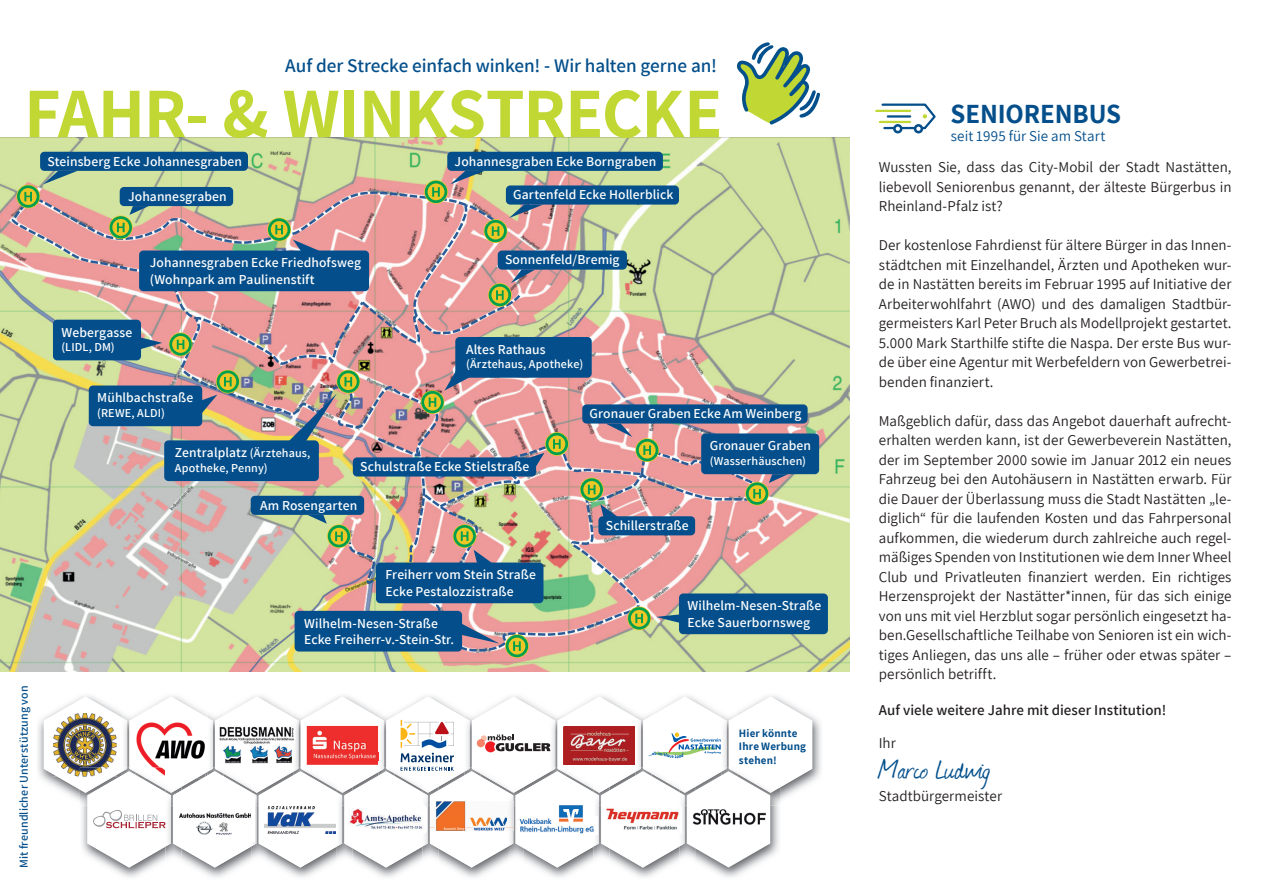
<style>
.page{position:relative;width:1263px;height:893px;background:#fff}
.page>*{position:absolute;margin:0;border:0;box-sizing:border-box;transform-origin:0 0}
.t1{font:700 70.95px "Assistant";letter-spacing:-.015em;color:#c1d733}
.t2{font:31.5px "Journal";color:#04508c}
.t3{font:700 27px "Assistant";letter-spacing:-.005em;color:#044f8b}
.t4{font:600 19.2px "Assistant";letter-spacing:-.005em;color:#044f8b}
.t5{font:15px/19.5px "Assistant";letter-spacing:.005em;color:#231f20;text-align:justify}
.t6{font:600 15px "Assistant";color:#231f20}
.t7{font:15px "Assistant";letter-spacing:.005em;color:#044f8b}
.t8{font:600 13.65px/16.4px "Assistant";letter-spacing:.01em;color:#fff}
.t9{font:600 12.15px "Assistant";letter-spacing:.015em;color:#fff}
.t10{font:600 12px "Assistant";letter-spacing:.01em;color:#044f8b}
.t11{font:700 11.1px/13.4px "Assistant";letter-spacing:.015em;color:#044f8b}
.s1{font-size:12.15px}
</style>
<div class="page">
<img style="left:0;top:137px;width:849px;height:535px">
<svg style="left:10px;top:191px;width:459px;height:129px;background:#d8b4a0"></svg>
<hr style="left:876px;top:110px;width:34px;height:2px;background:#c1d733">
<div style="left:893px;top:124px;width:9px;height:9px;border:3px solid #044f8b;border-radius:50%"></div>
<div style="left:914px;top:124px;width:9px;height:9px;border:3px solid #044f8b;border-radius:50%"></div>
<svg style="left:880px;top:103px;width:56px;height:28px"></svg>
<div style="left:40px;top:152px;width:208px;height:19px;background:#044f8b;border-radius:4px"></div>
<div style="left:120px;top:187px;width:113px;height:19px;background:#044f8b;border-radius:4px"></div>
<svg style="left:43px;top:171px;width:34px;height:13px"></svg>
<svg style="left:129px;top:206px;width:20px;height:9px"></svg>
<div style="left:447px;top:152px;width:216px;height:19px;background:#044f8b;border-radius:4px"></div>
<svg style="left:450px;top:171px;width:35px;height:13px"></svg>
<div style="left:506px;top:185px;width:173px;height:20px;background:#044f8b;border-radius:4px"></div>
<div style="left:582px;top:404px;width:226px;height:20px;background:#044f8b;border-radius:4px"></div>
<div style="left:701px;top:433px;width:118px;height:41px;background:#044f8b;border-radius:4px"></div>
<svg style="left:769px;top:474px;width:19px;height:9px"></svg>
<div style="left:679px;top:593px;width:149px;height:41px;background:#044f8b;border-radius:4px"></div>
<div style="left:53px;top:320px;width:88px;height:40px;background:#044f8b;border-radius:4px"></div>
<svg style="left:141px;top:337px;width:21px;height:15px"></svg>
<div style="left:89px;top:385px;width:113px;height:41px;background:#044f8b;border-radius:4px"></div>
<div style="left:164px;top:440px;width:155px;height:41px;background:#044f8b;border-radius:4px"></div>
<svg style="left:505px;top:634px;width:24px;height:24px"></svg>
<div style="left:506px;top:635px;width:22px;height:22px;border:3px solid #009f4f;border-radius:50%"></div>
<svg style="left:745px;top:482px;width:24px;height:23px"></svg>
<div style="left:746px;top:482px;width:22px;height:23px;border:3px solid #009f4f;border-radius:50%"></div>
<svg style="left:169px;top:333px;width:23px;height:23px"></svg>
<div style="left:169px;top:333px;width:23px;height:23px;border:3px solid #009f4f;border-radius:50%"></div>
<svg style="left:109px;top:216px;width:24px;height:23px"></svg>
<div style="left:110px;top:216px;width:22px;height:23px;border:3px solid #009f4f;border-radius:50%"></div>
<svg style="left:117px;top:223px;width:8px;height:9px"></svg>
<svg style="left:16px;top:185px;width:24px;height:23px"></svg>
<div style="left:17px;top:185px;width:22px;height:23px;border:3px solid #009f4f;border-radius:50%"></div>
<svg style="left:24px;top:192px;width:8px;height:9px"></svg>
<svg style="left:737px;top:42px;width:83px;height:83px"></svg>
<svg style="left:424px;top:180px;width:24px;height:24px"></svg>
<div style="left:425px;top:181px;width:22px;height:22px;border:3px solid #009f4f;border-radius:50%"></div>
<svg style="left:432px;top:187px;width:8px;height:10px"></svg>
<img style="left:38px;top:695px;width:55px;height:85px">
<img style="left:766px;top:695px;width:55px;height:87px">
<img style="left:109px;top:867px;width:43px;height:10px">
<img style="left:195px;top:867px;width:471px;height:10px">
<img style="left:251px;top:867px;width:16px;height:10px">
<img style="left:337px;top:867px;width:16px;height:10px">
<img style="left:422px;top:867px;width:16px;height:10px">
<img style="left:508px;top:867px;width:16px;height:10px">
<img style="left:594px;top:867px;width:15px;height:10px">
<img style="left:708px;top:867px;width:44px;height:10px">
<svg style="left:44px;top:697px;width:768px;height:170px"></svg>
<img style="left:690px;top:808px;width:77px;height:17px">
<div style="left:139px;top:251px;width:230px;height:40px;background:#044f8b;border-radius:4px"></div>
<svg style="left:177px;top:203px;width:585px;height:451px;background:#a99c98"></svg>
<p class="t4" style="left:285px;top:52px;width:433px">Auf der Strecke einfach winken! - Wir halten gerne an!</p>
<h1 class="t1" style="left:24px;top:65px;width:700px">FAHR- &amp; WINKSTRECKE</h1>
<p class="t8" style="left:47px;top:152px;width:196px">Steinsberg Ecke Johannesgraben</p>
<p class="t8" style="left:128px;top:188px;width:100px">Johannesgraben</p>
<p class="t8" style="left:150px;top:254px;width:213px">Johannesgraben Ecke Friedhofsweg (Wohnpark am Paulinenstift</p>
<p class="t8" style="left:455px;top:152px;width:203px">Johannesgraben Ecke Borngraben</p>
<p class="t8" style="left:513px;top:186px;width:162px">Gartenfeld Ecke Hollerblick</p>
<p class="t8" style="left:505px;top:251px;width:116px">Sonnenfeld/Bremig</p>
<p class="t10" style="left:16px;top:868px;width:184px;rotate:-90deg">Mit freundlicher Unterstützung von</p>
<p class="t8" style="left:62px;top:323px;width:72px">Webergasse</p>
<p class="t9" style="left:62px;top:339px;width:55px">(LIDL, DM)</p>
<p class="t8" style="left:97px;top:389px;width:98px">Mühlbachstraße</p>
<p class="t9" style="left:97px;top:405px;width:69px">(REWE, ALDI)</p>
<p class="t8" style="left:175px;top:444px;width:137px">Zentralplatz <span class="s1">(Ärztehaus,</span></p>
<p class="t9" style="left:175px;top:459px;width:94px">Apotheke, Penny)</p>
<p class="t8" style="left:360px;top:458px;width:171px">Schulstraße Ecke Stielstraße</p>
<p class="t8" style="left:466px;top:341px;width:81px">Altes Rathaus</p>
<p class="t9" style="left:466px;top:356px;width:119px">(Ärztehaus, Apotheke)</p>
<p class="t8" style="left:590px;top:405px;width:213px">Gronauer Graben Ecke Am Weinberg</p>
<p class="t8" style="left:710px;top:437px;width:103px">Gronauer Graben</p>
<p class="t9" style="left:710px;top:453px;width:98px">(Wasserhäuschen)</p>
<p class="t8" style="left:260px;top:496px;width:99px">Am Rosengarten</p>
<p class="t8" style="left:606px;top:517px;width:84px">Schillerstraße</p>
<p class="t8" style="left:386px;top:566px;width:152px">Freiherr vom Stein Straße<br>Ecke Pestalozzistraße</p>
<p class="t8" style="left:304px;top:614px;width:151px">Wilhelm-Nesen-Straße<br>Ecke Freiherr-v.-Stein-Str.</p>
<p class="t8" style="left:687px;top:597px;width:135px">Wilhelm-Nesen-Straße<br>Ecke Sauerbornsweg</p>
<p class="t11" style="left:739px;top:726px;width:69px">Hier könnte<br>Ihre Werbung stehen!</p>
<h3 class="t3" style="left:950px;top:95px;width:172px">SENIORENBUS</h3>
<p class="t7" style="left:951px;top:126px;width:156px">seit 1995 für Sie am Start</p>
<p class="t5" style="left:879px;top:157px;width:354px">Wussten Sie, dass das City-Mobil der Stadt Nastätten, liebevoll Seniorenbus genannt, der älteste Bürgerbus in Rheinland-Pfalz ist?</p>
<p class="t5" style="left:879px;top:235px;width:354px">Der kostenlose Fahrdienst für ältere Bürger in das Innen&shy;städtchen mit Einzelhandel, Ärzten und Apotheken wur&shy;de in Nastätten bereits im Februar 1995 auf Initiative der Arbeiterwohlfahrt (AWO) und des damaligen Stadtbür&shy;germeisters Karl Peter Bruch als Modellprojekt gestartet.<br>5.000 Mark Starthilfe stifte die Naspa. Der erste Bus wur&shy;de über eine Agentur mit Werbefeldern von Gewerbetrei&shy;benden finanziert.</p>
<p class="t5" style="left:879px;top:410px;width:354px">Maßgeblich dafür, dass das Angebot dauerhaft aufrecht&shy;erhalten werden kann, ist der Gewerbeverein Nastätten, der im September 2000 sowie im Januar 2012 ein neues Fahrzeug bei den Autohäusern in Nastätten erwarb. Für die Dauer der Überlassung muss die Stadt Nastätten „le&shy;diglich“ für die laufenden Kosten und das Fahrpersonal aufkommen, die wiederum durch zahlreiche auch regel&shy;mäßiges Spenden von Institutionen wie dem Inner Wheel Club und Privatleuten finanziert werden. Ein richtiges Herzensprojekt der Nastätter*innen, für das sich einige von uns mit viel Herzblut sogar persönlich eingesetzt ha&shy;ben.Gesellschaftliche Teilhabe von Senioren ist ein wich&shy;tiges Anliegen, das uns alle – früher oder etwas später – persönlich betrifft.</p>
<p class="t6" style="left:879px;top:700px;width:289px">Auf viele weitere Jahre mit dieser Institution!</p>
<p class="t5" style="left:879px;top:733px;width:18px">Ihr</p>
<h2 class="t2" style="left:879px;top:748px;width:113px">Marco Ludwig</h2>
<p class="t5" style="left:879px;top:785px;width:125px">Stadtbürgermeister</p>
</div>
